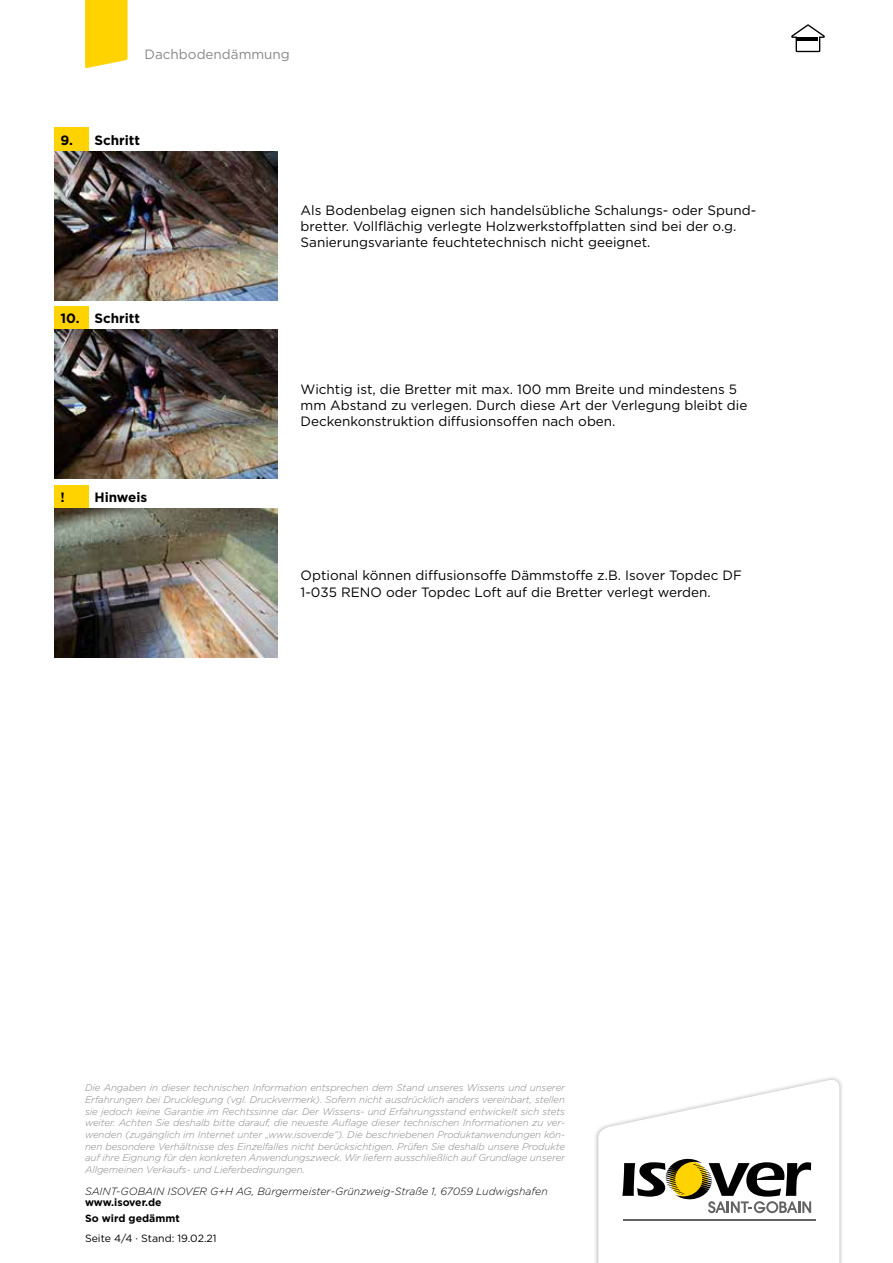
<style>
.page{position:relative;width:893px;height:1263px;background:#fff}
.page>*{position:absolute;margin:0;border:0;box-sizing:border-box;transform-origin:0 0}
.t1{font:13.5px/16.2px "Gotham";color:#000}
.t2{font:700 13.5px "Gotham";color:#000}
.t3{font:13.5px "Gotham";color:#878787}
.t4{font:italic 300 10.5px "Gotham";color:#000}
.t5{font:700 10.5px "Gotham";color:#000}
.t6{font:10.5px "Gotham";color:#000}
.t7{font:italic 300 9.75px/11.7px "Gotham";letter-spacing:-.01em;color:#878787;text-align:justify}
</style>
<div class="page">
<svg style="left:85px;top:0;width:43px;height:68px;background:#ffd511"></svg>
<div style="left:594px;top:1075px;width:250px;height:188px;background:#000;opacity:.3"></div>
<svg style="left:598px;top:1078px;width:241px;height:185px"></svg>
<svg style="left:791px;top:24px;width:34px;height:28px"></svg>
<hr style="left:798px;top:37px;width:20px;height:3px;background:#000">
<div style="left:54px;top:128px;width:34px;height:23px;background:#ffd300"></div>
<img style="left:54px;top:151px;width:223px;height:149px">
<div style="left:54px;top:306px;width:34px;height:24px;background:#ffd300"></div>
<img style="left:54px;top:330px;width:223px;height:149px">
<div style="left:54px;top:485px;width:34px;height:23px;background:#ffd300"></div>
<img style="left:54px;top:508px;width:223px;height:150px">
<h1 class="t3" style="left:145px;top:46px;width:147px">Dachbodendämmung</h1>
<h1 class="t2" style="left:60px;top:131px;width:81px">9. Schritt</h1>
<h1 class="t2" style="left:60px;top:310px;width:81px">10. Schritt</h1>
<h1 class="t2" style="left:60px;top:488px;width:6px">!</h1>
<h1 class="t2" style="left:94px;top:488px;width:54px">Hinweis</h1>
<h1 class="t1" style="left:301px;top:202px;width:457px">Als Bodenbelag eignen sich handelsübliche Schalungs- oder Spund&shy;bretter. Vollflächig verlegte Holzwerkstoffplatten sind bei der o.g.<br>Sanierungsvariante feuchtetechnisch nicht geeignet.</h1>
<h1 class="t1" style="left:301px;top:380px;width:448px">Wichtig ist, die Bretter mit max. 100 mm Breite und mindestens 5 mm Abstand zu verlegen. Durch diese Art der Verlegung bleibt die<br>Deckenkonstruktion diffusionsoffen nach oben.</h1>
<h1 class="t1" style="left:301px;top:567px;width:443px">Optional können diffusionsoffe Dämmstoffe z.B. Isover Topdec DF<br>1-035 RENO oder Topdec Loft auf die Bretter verlegt werden.</h1>
<p class="t7" style="left:85px;top:1081px;width:482px">Die Angaben in dieser technischen Information entsprechen dem Stand unseres Wissens und unserer Erfahrungen bei Drucklegung (vgl. Druckvermerk). Sofern nicht ausdrücklich anders vereinbart, stellen sie jedoch keine Garantie im Rechtssinne dar. Der Wissens- und Erfahrungsstand entwickelt sich stets weiter. Achten Sie deshalb bitte darauf, die neueste Auflage dieser technischen Informationen zu ver&shy;wenden (zugänglich im Internet unter „www.isover.de“). Die beschriebenen Produktanwendungen kön&shy;nen besondere Verhältnisse des Einzelfalles nicht berücksichtigen. Prüfen Sie deshalb unsere Produkte auf ihre Eignung für den konkreten Anwendungszweck. Wir liefern ausschließlich auf Grundlage unserer Allgemeinen Verkaufs- und Lieferbedingungen.</p>
<p class="t5" style="left:85px;top:1195px;width:78px">www.isover.de</p>
<p class="t4" style="left:85px;top:1184px;width:464px">SAINT-GOBAIN ISOVER G+H AG, Bürgermeister-Grünzweig-Straße 1, 67059 Ludwigshafen</p>
<p class="t5" style="left:85px;top:1211px;width:96px">So wird gedämmt</p>
<p class="t6" style="left:85px;top:1231px;width:133px">Seite 4/4 · Stand: 19.02.21</p>
</div>
